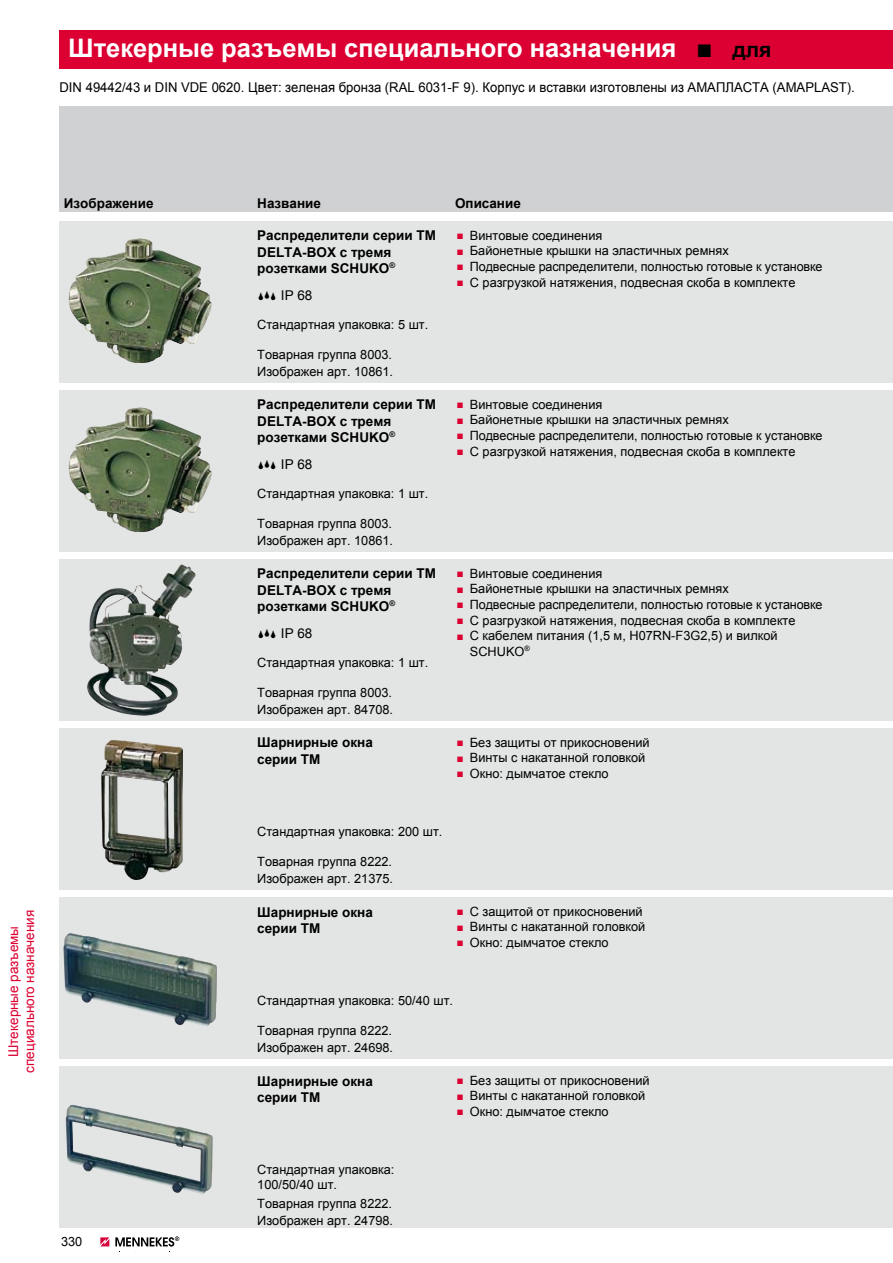
<style>
.page{position:relative;width:893px;height:1263px;background:#fff}
.page>*{position:absolute;margin:0;border:0;box-sizing:border-box;transform-origin:0 0}
.t1{font:700 25.5px "Arial";color:#fff}
.t2{font:700 13.5px/16.2px "Arial";color:#000}
.t3{font:13.5px "Arial";color:#000}
.t4{font:13.5px/16.2px "Arial";color:#db0031;text-align:center}
.t5{font:12.75px/15.8px "Arial";color:#000}
.s1{font-family:"European Pi Three";font-weight:400;font-size:21px;color:#000}
.s2{font-size:21px;color:#000}
.s3{font-family:"European Pi Three";font-size:9px;color:#db0031}
</style>
<div class="page">
<svg style="left:100px;top:1237px;width:9px;height:9px"></svg>
<svg style="left:115px;top:1236px;width:64px;height:10px"></svg>
<div style="left:60px;top:106px;width:833px;height:106px;background:#d0d1d2"></div>
<div style="left:60px;top:221px;width:833px;height:161px;background:#e3e4e4"></div>
<div style="left:60px;top:390px;width:833px;height:161px;background:#e3e4e4"></div>
<div style="left:60px;top:559px;width:833px;height:161px;background:#e3e4e4"></div>
<div style="left:60px;top:728px;width:833px;height:161px;background:#e3e4e4"></div>
<div style="left:60px;top:897px;width:833px;height:161px;background:#e3e4e4"></div>
<div style="left:60px;top:1066px;width:833px;height:161px;background:#e3e4e4"></div>
<img style="left:69px;top:238px;width:143px;height:125px">
<img style="left:69px;top:407px;width:143px;height:125px">
<img style="left:87px;top:564px;width:109px;height:152px">
<img style="left:101px;top:739px;width:82px;height:141px">
<img style="left:63px;top:933px;width:154px;height:93px">
<img style="left:66px;top:1104px;width:147px;height:90px">
<div style="left:60px;top:30px;width:833px;height:39px;background:#db0031"></div>
<p class="t1" style="left:68px;top:31px;width:705px">Штекерные разъемы специального назначения <span class="s1">K</span> <span class="s2">для</span></p>
<p class="t3" style="left:60px;top:78px;width:797px">DIN 49442/43 и DIN VDE 0620. Цвет: зеленая бронза (RAL 6031-F 9). Корпус и вставки изготовлены из АМАПЛАСТА (AMAPLAST).</p>
<p class="t4" style="left:5px;top:1073px;width:164px;rotate:-90deg">Штекерные разъемы специального назначения</p>
<p class="t2" style="left:64px;top:195px;width:91px">Изображение</p>
<p class="t2" style="left:257px;top:195px;width:65px">Название</p>
<p class="t2" style="left:455px;top:195px;width:67px">Описание</p>
<p class="t2" style="left:257px;top:228px;width:180px">Распределители серии TM<br>DELTA-BOX с тремя розетками SCHUKO<sup>®</sup></p>
<p class="t3" style="left:281px;top:286px;width:33px">IP 68</p>
<p class="t5" style="left:257px;top:317px;width:173px">Стандартная упаковка: 5 шт.</p>
<p class="t5" style="left:257px;top:346px;width:137px;line-height:17px">Товарная группа 8003.<br>Изображен арт. 10861.</p>
<p class="t2" style="left:257px;top:397px;width:180px">Распределители серии TM<br>DELTA-BOX с тремя розетками SCHUKO<sup>®</sup></p>
<p class="t3" style="left:281px;top:455px;width:33px">IP 68</p>
<p class="t5" style="left:257px;top:486px;width:173px">Стандартная упаковка: 1 шт.</p>
<p class="t5" style="left:257px;top:515px;width:137px;line-height:17px">Товарная группа 8003.<br>Изображен арт. 10861.</p>
<p class="t2" style="left:257px;top:566px;width:180px">Распределители серии TM<br>DELTA-BOX с тремя розетками SCHUKO<sup>®</sup></p>
<p class="t3" style="left:281px;top:625px;width:33px">IP 68</p>
<p class="t5" style="left:257px;top:655px;width:173px">Стандартная упаковка: 1 шт.</p>
<p class="t5" style="left:257px;top:684px;width:137px;line-height:17px">Товарная группа 8003.<br>Изображен арт. 84708.</p>
<p class="t2" style="left:257px;top:735px;width:117px">Шарнирные окна серии TM</p>
<p class="t5" style="left:457px;top:227px;width:367px"><span class="s3">K</span> Винтовые соединения<br><span class="s3">K</span> Байонетные крышки на эластичных ремнях<br><span class="s3">K</span> Подвесные распределители, полностью готовые к установке <span class="s3">K</span> С разгрузкой натяжения, подвесная скоба в комплекте</p>
<p class="t5" style="left:457px;top:396px;width:367px"><span class="s3">K</span> Винтовые соединения<br><span class="s3">K</span> Байонетные крышки на эластичных ремнях<br><span class="s3">K</span> Подвесные распределители, полностью готовые к установке <span class="s3">K</span> С разгрузкой натяжения, подвесная скоба в комплекте</p>
<p class="t5" style="left:457px;top:565px;width:147px"><span class="s3">K</span> Винтовые соединения</p>
<p class="t5" style="left:457px;top:581px;width:273px"><span class="s3">K</span> Байонетные крышки на эластичных ремнях</p>
<p class="t5" style="left:457px;top:597px;width:367px"><span class="s3">K</span> Подвесные распределители, полностью готовые к установке</p>
<p class="t5" style="left:457px;top:612px;width:340px"><span class="s3">K</span> С разгрузкой натяжения, подвесная скоба в комплекте</p>
<p class="t5" style="left:457px;top:628px;width:322px"><span class="s3">K</span> С кабелем питания (1,5 м, H07RN-F3G2,5) и вилкой</p>
<p class="t5" style="left:470px;top:643px;width:61px">SCHUKO<sup>®</sup></p>
<p class="t5" style="left:457px;top:734px;width:194px"><span class="s3">K</span> Без защиты от прикосновений<br><span class="s3">K</span> Винты с накатанной головкой<br><span class="s3">K</span> Окно: дымчатое стекло</p>
<p class="t5" style="left:257px;top:824px;width:187px">Стандартная упаковка: 200 шт.</p>
<p class="t5" style="left:257px;top:853px;width:137px;line-height:17px">Товарная группа 8222.<br>Изображен арт. 21375.</p>
<p class="t2" style="left:257px;top:904px;width:117px">Шарнирные окна серии TM</p>
<p class="t5" style="left:457px;top:903px;width:190px"><span class="s3">K</span> С защитой от прикосновений<br><span class="s3">K</span> Винты с накатанной головкой<br><span class="s3">K</span> Окно: дымчатое стекло</p>
<p class="t5" style="left:257px;top:993px;width:197px">Стандартная упаковка: 50/40 шт.</p>
<p class="t5" style="left:257px;top:1022px;width:137px;line-height:17px">Товарная группа 8222.<br>Изображен арт. 24698.</p>
<p class="t2" style="left:257px;top:1073px;width:117px">Шарнирные окна серии TM</p>
<p class="t5" style="left:457px;top:1072px;width:194px"><span class="s3">K</span> Без защиты от прикосновений<br><span class="s3">K</span> Винты с накатанной головкой<br><span class="s3">K</span> Окно: дымчатое стекло</p>
<p class="t5" style="left:61px;top:1234px;width:23px">330</p>
<p class="t5" style="left:257px;top:1162px;width:139px;line-height:15.3px">Стандартная упаковка:<br>100/50/40 шт.</p>
<p class="t5" style="left:257px;top:1195px;width:137px;line-height:17px">Товарная группа 8222.<br>Изображен арт. 24798.</p>
</div>
